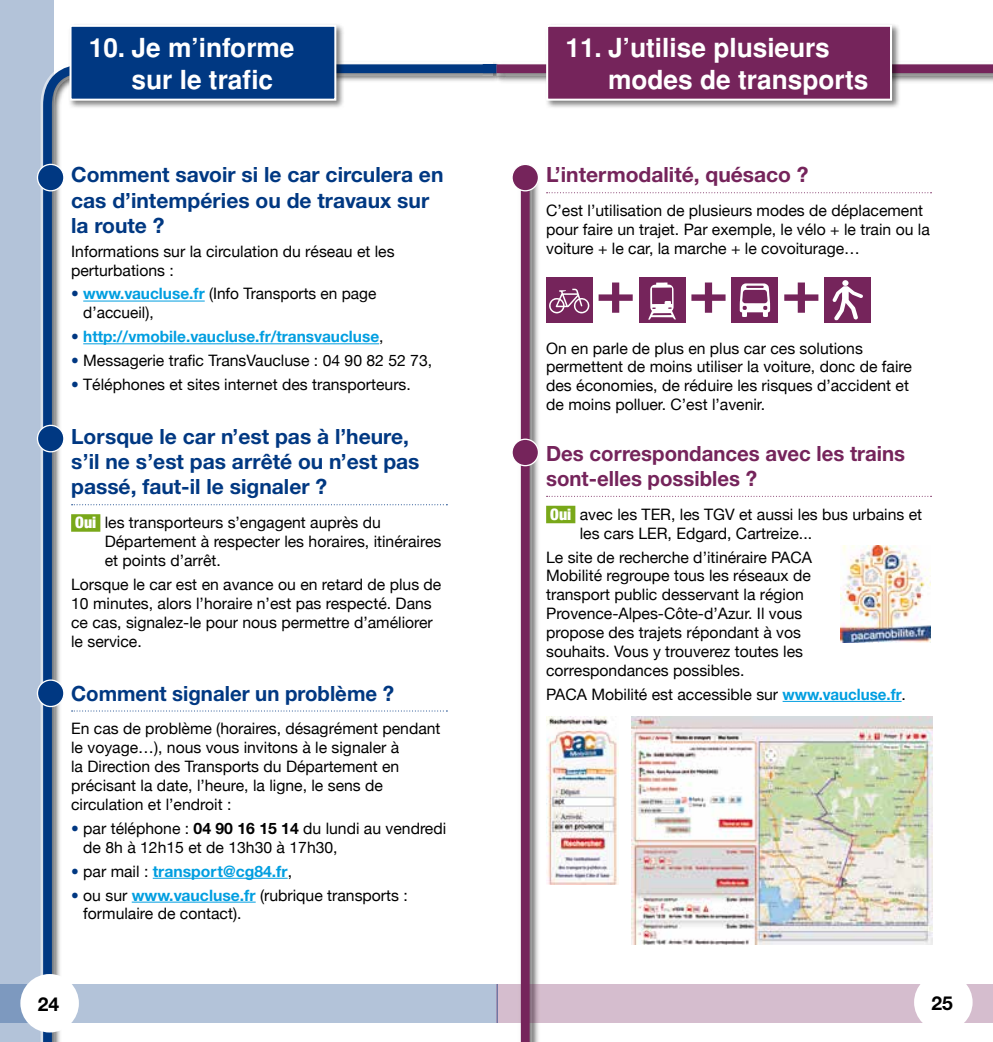
<style>
.page{position:relative;width:993px;height:1042px;background:#fff}
.page>*{position:absolute;margin:0;border:0;box-sizing:border-box;transform-origin:0 0}
.t1{font:700 26.25px/31.5px "Helvetica";color:#fff}
.t2{font:700 21px/25.2px "Helvetica Neue CE";color:#003882}
.t3{font:700 21px/25.2px "Helvetica Neue CE";color:#75245b}
.t4{font:700 19.25px "Helvetica Neue";color:#000}
.t5{font:15.75px/18.9px "Helvetica Neue";color:#000}
.t6{font:700 15.75px "Helvetica Neue CE";color:#009ee0}
.s1{color:#003882}
.s2{font-family:"Helvetica Neue CE";font-weight:700;color:#009ee0}
.s3{font-family:"Helvetica Neue";font-weight:400;color:#003882}
.s4{font-family:"Helvetica Neue";font-weight:400;color:#000}
.s5{font-weight:900;font-stretch:condensed;color:#fff}
.s6{font-weight:700}
</style>
<div class="page">
<div style="left:516px;top:176px;width:24px;height:866px;background:#f3f3f3"></div>
<div style="left:518px;top:176px;width:20px;height:866px;background:#000;opacity:.5"></div>
<div style="left:520px;top:178px;width:9px;height:864px;background:#75245b"></div>
<div style="left:0;top:0;width:54px;height:1042px;background:#b3c3d9"></div>
<svg style="left:39px;top:62px;width:455px;height:980px"></svg>
<div style="left:67px;top:23px;width:278px;height:86px;background:#000;opacity:.5"></div>
<div style="left:70px;top:26px;width:265px;height:74px;background:#003882"></div>
<div style="left:69px;top:25px;width:267px;height:76px;border:2px solid #fff"></div>
<div style="left:494px;top:60px;width:498px;height:24px;background:#fbfbfb"></div>
<div style="left:494px;top:62px;width:498px;height:20px;background:#000;opacity:.5"></div>
<div style="left:496px;top:64px;width:496px;height:9px;background:#75245b"></div>
<div style="left:544px;top:23px;width:356px;height:86px;background:#000;opacity:.5"></div>
<div style="left:547px;top:26px;width:343px;height:74px;background:#75245b"></div>
<div style="left:546px;top:25px;width:345px;height:76px;border:2px solid #fff"></div>
<div style="left:0;top:984px;width:497px;height:39px;background:#b3c3d9"></div>
<div style="left:496px;top:984px;width:496px;height:39px;background:#d5bdce"></div>
<hr style="left:83px;top:301px;width:122px;height:1px;background:#009ee0">
<hr style="left:83px;top:343px;width:296px;height:1px;background:#009ee0">
<svg style="left:72px;top:504px;width:375px;height:1px"></svg>
<div style="left:71px;top:514px;width:29px;height:18px;background:#79a819"></div>
<svg style="left:72px;top:710px;width:375px;height:1px"></svg>
<hr style="left:153px;top:878px;width:134px;height:1px;background:#009ee0">
<hr style="left:132px;top:902px;width:123px;height:1px;background:#009ee0">
<div style="left:20px;top:974px;width:59px;height:58px;background:#fff;border-radius:50%"></div>
<div style="left:913px;top:973px;width:59px;height:58px;background:#fff;border-radius:50%"></div>
<div style="left:37px;top:164px;width:27px;height:27px;background:#003882;border-radius:50%"></div>
<div style="left:37px;top:164px;width:27px;height:27px;border:1px solid #fff;border-radius:50%"></div>
<div style="left:37px;top:425px;width:27px;height:27px;background:#003882;border-radius:50%"></div>
<div style="left:37px;top:425px;width:27px;height:27px;border:1px solid #fff;border-radius:50%"></div>
<div style="left:37px;top:680px;width:27px;height:26px;background:#003882;border-radius:50%"></div>
<div style="left:37px;top:679px;width:27px;height:28px;border:1px solid #fff;border-radius:50%"></div>
<div style="left:512px;top:164px;width:26px;height:27px;background:#75245b;border-radius:50%"></div>
<div style="left:511px;top:164px;width:28px;height:27px;border:1px solid #fff;border-radius:50%"></div>
<div style="left:512px;top:439px;width:26px;height:27px;background:#75245b;border-radius:50%"></div>
<div style="left:511px;top:438px;width:28px;height:28px;border:1px solid #fff;border-radius:50%"></div>
<svg style="left:546px;top:192px;width:385px;height:1px"></svg>
<svg style="left:546px;top:496px;width:385px;height:1px"></svg>
<div style="left:546px;top:506px;width:29px;height:17px;background:#79a819"></div>
<hr style="left:782px;top:701px;width:119px;height:1px;background:#009ee0">
<div style="left:546px;top:278px;width:46px;height:45px;background:#75245b"></div>
<div style="left:638px;top:278px;width:47px;height:45px;background:#75245b"></div>
<div style="left:731px;top:278px;width:46px;height:45px;background:#75245b"></div>
<div style="left:824px;top:278px;width:46px;height:45px;background:#75245b"></div>
<svg style="left:549px;top:289px;width:40px;height:24px"></svg>
<svg style="left:598px;top:282px;width:34px;height:31px"></svg>
<svg style="left:691px;top:282px;width:34px;height:31px"></svg>
<svg style="left:784px;top:282px;width:34px;height:31px"></svg>
<svg style="left:648px;top:282px;width:27px;height:38px"></svg>
<svg style="left:739px;top:283px;width:30px;height:34px"></svg>
<svg style="left:832px;top:280px;width:30px;height:41px"></svg>
<img style="left:631px;top:716px;width:300px;height:228px">
<img style="left:840px;top:546px;width:90px;height:96px">
<img style="left:546px;top:717px;width:71px;height:167px">
<h1 class="t1" style="left:131px;top:32px;width:164px;text-indent:-43px">10. Je m’informe sur le trafic</h1>
<h1 class="t1" style="left:608px;top:32px;width:262px;text-indent:-43px">11. J’utilise plusieurs modes de transports</h1>
<h2 class="t2" style="left:71px;top:163px;width:374px">Comment savoir si le car circulera en cas d’intempéries ou de travaux sur la route ?</h2>
<p class="t5" style="left:71px;top:241px;width:325px">Informations sur la circulation du réseau et les perturbations :</p>
<p class="t5" style="left:83px;top:284px;width:294px;text-indent:-12px"><span class="s1">•</span> <span class="s2">www.vaucluse.fr</span> (Info Transports en page d’accueil),</p>
<p class="t6" style="left:71px;top:327px;width:314px"><span class="s3">•</span> http://vmobile.vaucluse.fr/transvaucluse<span class="s4">,</span></p>
<p class="t5" style="left:71px;top:351px;width:362px"><span class="s1">•</span> M essagerie trafic TransVaucluse : 04 90 82 52 73,</p>
<p class="t5" style="left:71px;top:375px;width:341px"><span class="s1">•</span> Téléphones et sites internet des transporteurs.</p>
<h2 class="t2" style="left:71px;top:424px;width:350px">Lorsque le car n’est pas à l’heure, s’il ne s’est pas arrêté ou n’est pas passé, faut-il le signaler ?</h2>
<p class="t5" style="left:105px;top:513px;width:338px;text-indent:-29px"><span class="s5">Oui</span> les transporteurs s’engagent auprès du<br>Département à respecter les horaires, itinéraires et points d’arrêt.</p>
<p class="t5" style="left:71px;top:574px;width:371px">Lorsque le car est en avance ou en retard de plus de 10 minutes, alors l’horaire n’est pas respecté. Dans ce cas, signalez-le pour nous permettre d’améliorer le service.</p>
<h2 class="t2" style="left:71px;top:681px;width:324px">Comment signaler un problème ?</h2>
<p class="t5" style="left:71px;top:719px;width:371px">En cas de problème (horaires, désagrément pendant le voyage…), nous vous invitons à le signaler à<br>la Direction des Transports du Département en précisant la date, l’heure, la ligne, le sens de circulation et l’endroit :</p>
<p class="t5" style="left:83px;top:818px;width:364px;text-indent:-12px"><span class="s1">•</span> par téléphone : <span class="s6">04 90 16 15 14</span> du lundi au vendredi de 8h à 12h15 et de 13h30 à 17h30,</p>
<p class="t6" style="left:71px;top:861px;width:222px"><span class="s3">•</span> <span class="s4">par mail :</span> transport@cg84.fr<span class="s4">,</span></p>
<p class="t5" style="left:83px;top:885px;width:326px;text-indent:-12px"><span class="s1">•</span> ou sur <span class="s2">www.vaucluse.fr</span> (rubrique transports : formulaire de contact).</p>
<h2 class="t3" style="left:546px;top:163px;width:264px">L’intermodalité, quésaco ?</h2>
<p class="t5" style="left:546px;top:201px;width:385px">C’est l’utilisation de plusieurs modes de déplacement pour faire un trajet. Par exemple, le vélo + le train ou la voiture + le car, la marche + le covoiturage…</p>
<p class="t5" style="left:546px;top:338px;width:367px">On en parle de plus en plus car ces solutions permettent de moins utiliser la voiture, donc de faire des économies, de réduire les risques d’accident et de moins polluer. C’est l’avenir.</p>
<h2 class="t3" style="left:546px;top:441px;width:360px">Des correspondances avec les trains sont-elles possibles ?</h2>
<p class="t5" style="left:579px;top:504px;width:344px;text-indent:-29px"><span class="s5">Oui</span> avec les TER, les TGV et aussi les bus urbains et les cars LER, Edgard, Cartreize...</p>
<p class="t5" style="left:546px;top:547px;width:267px">Le site de recherche d’itinéraire PACA M obilité regroupe tous les réseaux de transport public desservant la région Provence-Alpes-Côte-d’Azur. Il vous propose des trajets répondant à vos souhaits. Vous y trouverez toutes les correspondances possibles.</p>
<p class="t5" style="left:546px;top:684px;width:361px">PACA M obilité est accessible sur <span class="s2">www.vaucluse.fr</span>.</p>
<p class="t4" style="left:38px;top:992px;width:23px">24</p>
<p class="t4" style="left:931px;top:991px;width:23px">25</p>
</div>
